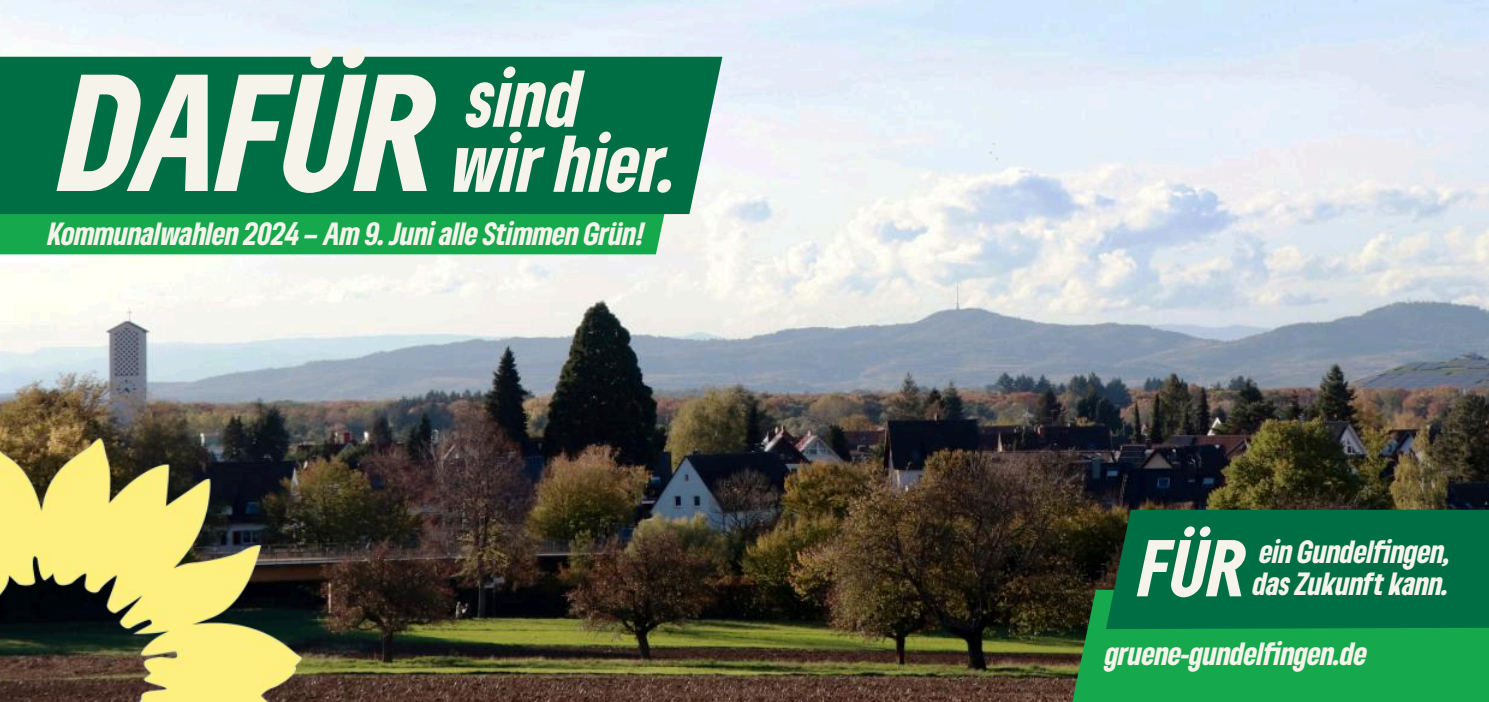
<style>
.page{position:relative;width:1489px;height:702px;background:#fff}
.page>*{position:absolute;margin:0;border:0;box-sizing:border-box;transform-origin:0 0}
.t1{font:italic 900 condensed 155px "Gruene Type";letter-spacing:-.01em;color:#f6f3eb}
.t2{font:italic 900 condensed 75px "Gruene Type";color:#f6f3eb}
.t3{font:italic 900 condensed 30px "Gruene Type";letter-spacing:-.01em;color:#f6f3eb}
</style>
<div class="page">
<img style="left:0;top:0;width:1488px;height:702px">
<div style="left:1070px;top:589px;width:418px;height:113px;background:#15a84c"></div>
<div style="left:0;top:214px;width:687px;height:40px;background:#15a84c"></div>
<div style="left:1105px;top:509px;width:383px;height:120px;background:#006e44"></div>
<div style="left:0;top:57px;width:722px;height:157px;background:#006e44"></div>
<img style="left:0;top:437px;width:302px;height:265px">
<h1 class="t1" style="left:62px;top:30px;width:521px">DAFÜR <sup>sind</sup></h1>
<h2 class="t2" style="left:452px;top:114px;width:227px">wir hier.</h2>
<p class="t3" style="left:48px;top:213px;width:598px">Kommunalwahlen 2024 – Am 9. Juni alle Stimmen Grün!</p>
<h2 class="t2" style="left:1139px;top:518px;width:108px">FÜR</h2>
<p class="t3" style="left:1259px;top:532px;width:192px">ein Gundelfingen,</p>
<p class="t3" style="left:1252px;top:563px;width:198px">das Zukunft kann.</p>
<p class="t3" style="left:1105px;top:634px;width:263px">gruene-gundelfingen.de</p>
</div>
